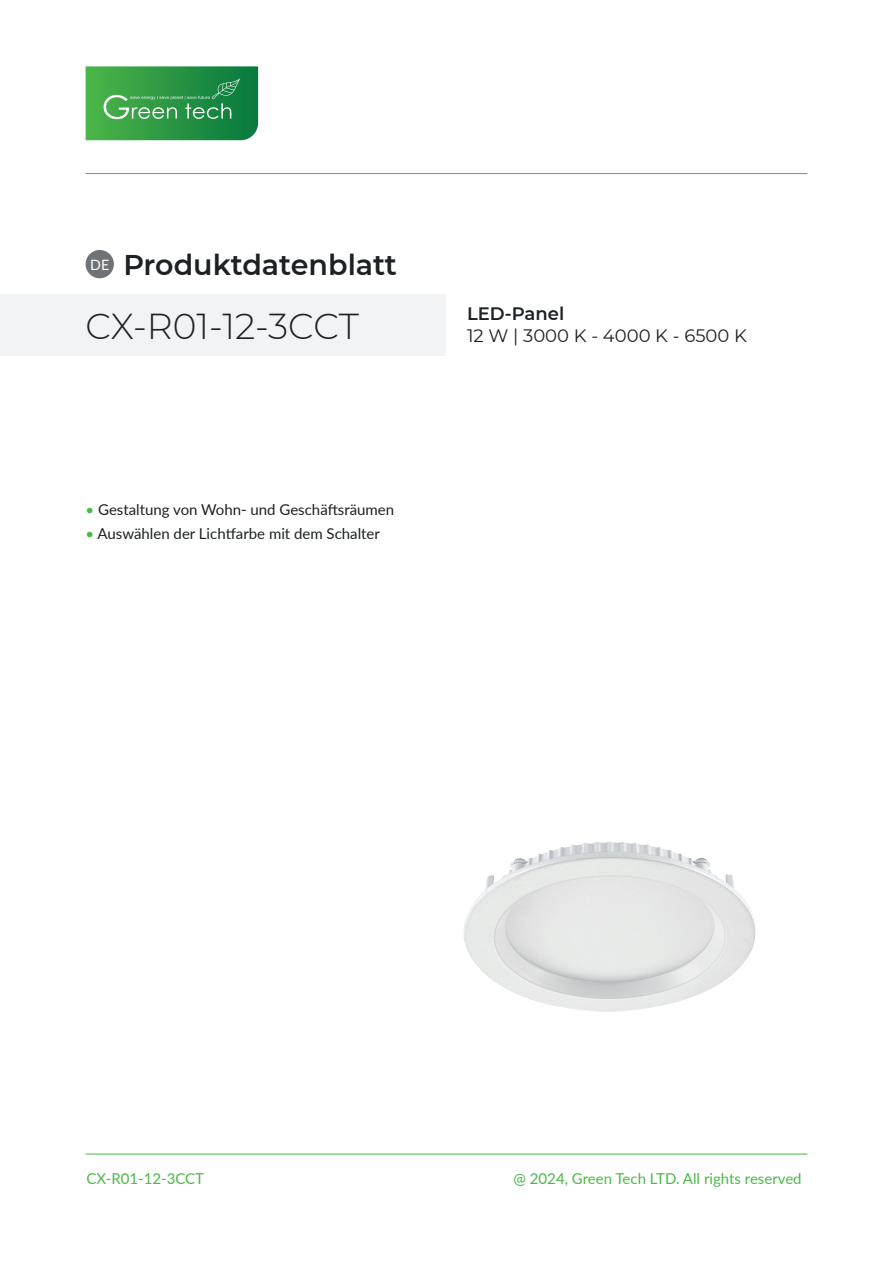
<style>
.page{position:relative;width:893px;height:1263px;background:#fff}
.page>*{position:absolute;margin:0;border:0;box-sizing:border-box;transform-origin:0 0}
.t1{font:300 36px "Montserrat";color:#1d2124}
.t2{font:600 28.5px "Montserrat";color:#1d2124}
.t3{font:18px "Montserrat";color:#1d2124}
.t4{font:600 18px "Montserrat";color:#1d2124}
.t5{font:15px "Lato";color:#1c2123}
.t6{font:15px "Lato";color:#4cb848}
.t7{font:14.25px "Lato";color:#fff}
.s1{color:#4cb848}
</style>
<div class="page">
<img style="left:463px;top:841px;width:293px;height:171px">
<div style="left:0;top:294px;width:445px;height:62px;background:#f2f3f4"></div>
<hr style="left:86px;top:1154px;width:721px;height:1px;background:#4cb848">
<hr style="left:86px;top:173px;width:721px;height:1px;background:#4cb848">
<svg style="left:86px;top:66px;width:172px;height:74px;background:#369c4e"></svg>
<div style="left:86px;top:250px;width:28px;height:28px;background:#707375;border-radius:50%"></div>
<h2 class="t2" style="left:123px;top:245px;width:275px">Produktdatenblatt</h2>
<h1 class="t1" style="left:86px;top:301px;width:275px">CX-R01-12-3CCT</h1>
<p class="t4" style="left:467px;top:301px;width:99px">LED-Panel</p>
<p class="t7" style="left:90px;top:254px;width:21px">DE</p>
<p class="t3" style="left:467px;top:323px;width:281px">12 W | 3000 K - 4000 K - 6500 K</p>
<p class="t5" style="left:86px;top:499px;width:310px"><span class="s1">•</span> Gestaltung von Wohn- und Geschäftsräumen</p>
<p class="t5" style="left:86px;top:523px;width:296px"><span class="s1">•</span> Auswählen der Lichtfarbe mit dem Schalter</p>
<p class="t6" style="left:86px;top:1167px;width:119px">CX-R01-12-3CCT</p>
<p class="t6" style="left:513px;top:1167px;width:290px">@ 2024, Green Tech LTD. All rights reserved</p>
</div>
